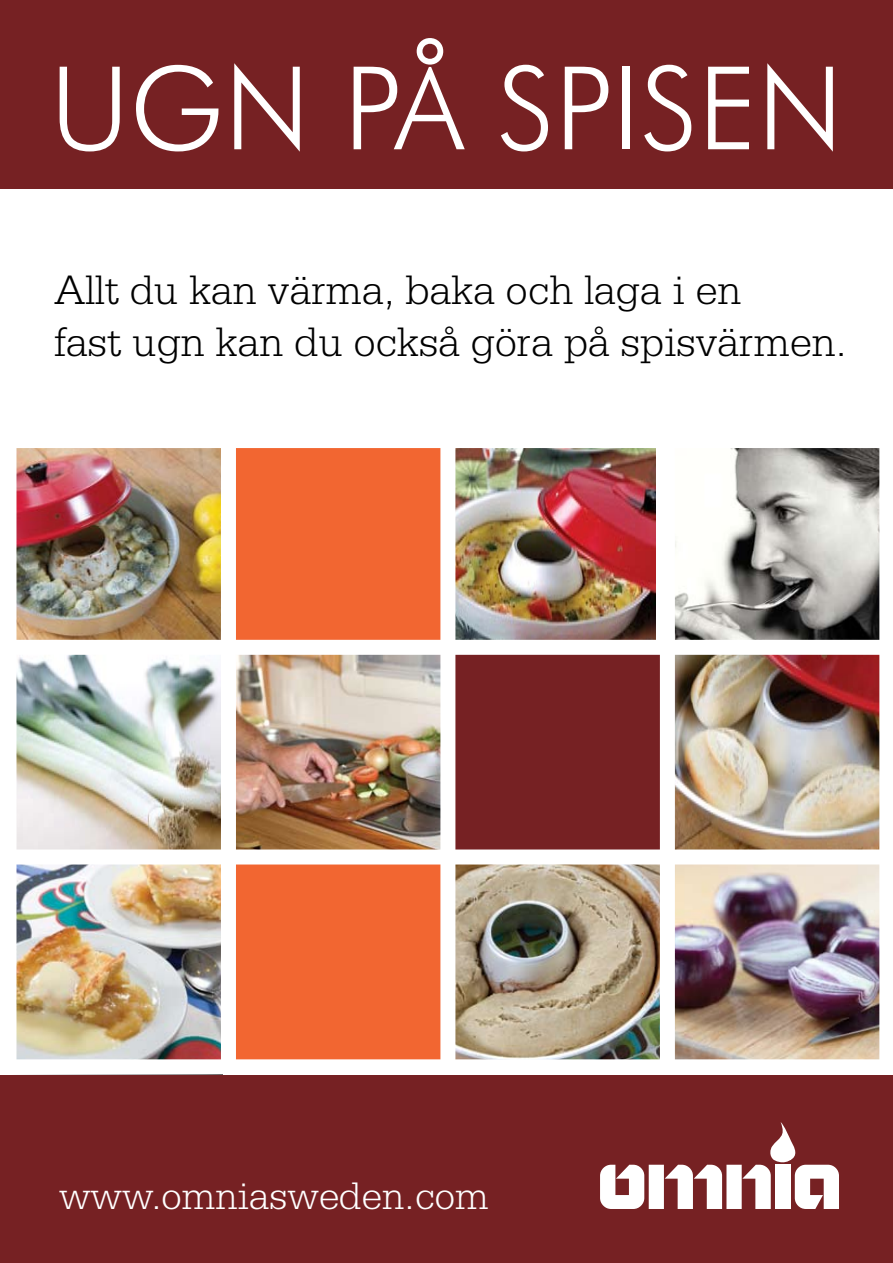
<style>
.page{position:relative;width:893px;height:1263px;background:#fff}
.page>*{position:absolute;margin:0;border:0;box-sizing:border-box;transform-origin:0 0}
.t1{font:300 115.5px "Futura BT";color:#fff}
.t2{font:300 43.5px/52.2px "Serifa";color:#000}
.t3{font:300 40.5px "Serifa";color:#fff}
</style>
<div class="page">
<img style="left:16px;top:864px;width:205px;height:195px">
<img style="left:455px;top:864px;width:205px;height:195px">
<div style="left:0;top:1075px;width:893px;height:188px;background:#762123"></div>
<svg style="left:600px;top:1122px;width:239px;height:87px"></svg>
<div style="left:0;top:0;width:893px;height:188px;background:#762123"></div>
<img style="left:236px;top:655px;width:204px;height:194px">
<img style="left:675px;top:448px;width:204px;height:192px">
<img style="left:675px;top:864px;width:204px;height:195px">
<img style="left:455px;top:448px;width:201px;height:192px">
<img style="left:675px;top:655px;width:204px;height:194px">
<img style="left:16px;top:448px;width:205px;height:192px">
<img style="left:16px;top:655px;width:205px;height:194px">
<div style="left:232px;top:860px;width:216px;height:209px;background:#f26631"></div>
<div style="left:232px;top:434px;width:215px;height:209px;background:#f26631"></div>
<div style="left:452px;top:646px;width:212px;height:211px;background:#762123"></div>
<div style="left:5px;top:849px;width:879px;height:15px;background:#fff"></div>
<div style="left:5px;top:1059px;width:888px;height:15px;background:#fff"></div>
<div style="left:5px;top:640px;width:884px;height:15px;background:#fff"></div>
<div style="left:0;top:433px;width:892px;height:15px;background:#fff"></div>
<div style="left:221px;top:435px;width:15px;height:634px;background:#fff"></div>
<div style="left:440px;top:437px;width:15px;height:635px;background:#fff"></div>
<div style="left:660px;top:438px;width:15px;height:636px;background:#fff"></div>
<h1 class="t1" style="left:50px;top:38px;width:795px">UGN PÅ SPISEN</h1>
<p class="t2" style="left:54px;top:264px;width:794px">Allt du kan värma, baka och laga i en<br>fast ugn kan du också göra på spisvärmen.</p>
<p class="t3" style="left:59px;top:1173px;width:431px">www.omniasweden.com</p>
</div>
